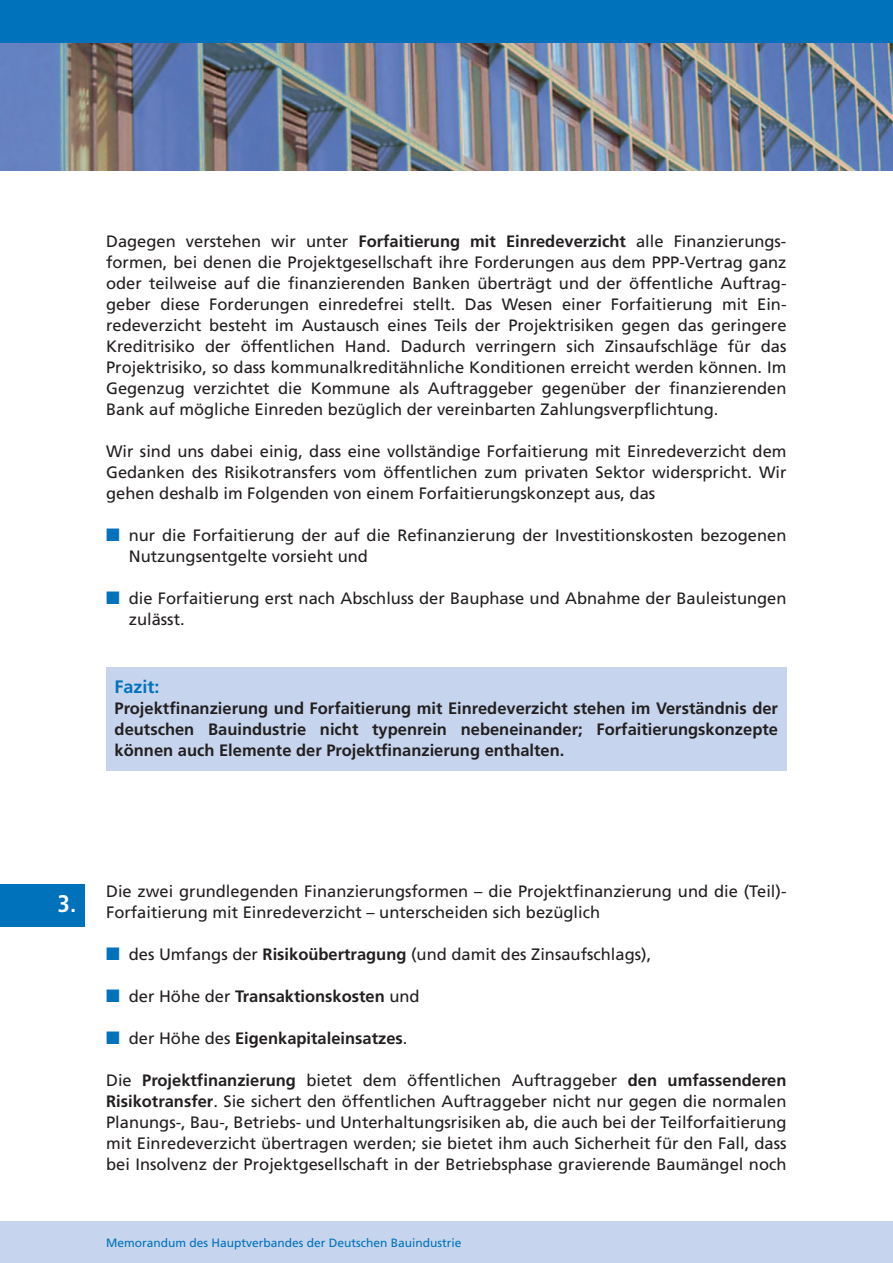
<style>
.page{position:relative;width:893px;height:1263px;background:#fff}
.page>*{position:absolute;margin:0;border:0;box-sizing:border-box;transform-origin:0 0}
.t1{font:700 condensed 24px "Frutiger";color:#fff}
.t2{font:700 18px "Frutiger";color:#0072bc}
.t3{font:16.5px/21px "Frutiger";color:#231f20;text-align:justify}
.t4{font:700 16.5px/21px "Frutiger";color:#231f20;text-align:justify}
.t5{font:12px "Frutiger";color:#0072bc}
.s1{font-weight:700}
.s2{color:#0072bc}
.s3{font-weight:400}
</style>
<div class="page">
<div style="left:0;top:1px;width:893px;height:42px;background:#0072bc"></div>
<div style="left:0;top:1221px;width:893px;height:42px;background:#c6d5ed"></div>
<div style="left:0;top:884px;width:85px;height:43px;background:#0072bc"></div>
<div style="left:106px;top:667px;width:680px;height:104px;background:#c6d5ed"></div>
<img style="left:0;top:43px;width:893px;height:128px">
<p class="t3" style="left:106px;top:232px;width:682px">Dagegen verstehen wir unter <span class="s1">Forfaitierung mit Einredeverzicht</span> alle Finanzierungs&shy;formen, bei denen die Projektgesellschaft ihre Forderungen aus dem PPP-Vertrag ganz oder teilweise auf die finanzierenden Banken überträgt und der öffentliche Auftrag&shy;geber diese Forderungen einredefrei stellt. Das Wesen einer Forfaitierung mit Ein&shy;redeverzicht besteht im Austausch eines Teils der Projektrisiken gegen das geringere Kreditrisiko der öffentlichen Hand. Dadurch verringern sich Zinsaufschläge für das Projektrisiko, so dass kommunalkreditähnliche Konditionen erreicht werden können. Im Gegenzug verzichtet die Kommune als Auftraggeber gegenüber der finanzierenden Bank auf mögliche Einreden bezüglich der vereinbarten Zahlungsverpflichtung.</p>
<p class="t3" style="left:106px;top:442px;width:682px">Wir sind uns dabei einig, dass eine vollständige Forfaitierung mit Einredeverzicht dem Gedanken des Risikotransfers vom öffentlichen zum privaten Sektor widerspricht. Wir gehen deshalb im Folgenden von einem Forfaitierungskonzept aus, das</p>
<p class="t3" style="left:129px;top:526px;width:659px;text-indent:-23px"><span class="s2">■</span> nur die Forfaitierung der auf die Refinanzierung der Investitionskosten bezogenen<br>Nutzungsentgelte vorsieht und</p>
<p class="t3" style="left:129px;top:589px;width:659px;text-indent:-23px"><span class="s2">■</span> die Forfaitierung erst nach Abschluss der Bauphase und Abnahme der Bauleistungen zulässt.</p>
<p class="t2" style="left:115px;top:679px;width:47px">Fazit:</p>
<p class="t4" style="left:115px;top:699px;width:665px">Projektfinanzierung und Forfaitierung mit Einredeverzicht stehen im Verständnis der deutschen Bauindustrie nicht typenrein nebeneinander; Forfaitierungskonzepte können auch Elemente der Projektfinanzierung enthalten.</p>
<h1 class="t1" style="left:58px;top:894px;width:20px">3.</h1>
<p class="t3" style="left:106px;top:882px;width:682px">Die zwei grundlegenden Finanzierungsformen – die Projektfinanzierung und die (Teil)-<br>Forfaitierung mit Einredeverzicht – unterscheiden sich bezüglich</p>
<p class="t3" style="left:106px;top:945px;width:547px"><span class="s2">■</span> des Umfangs der <span class="s1">Risikoübertragung</span> (und damit des Zinsaufschlags),</p>
<p class="t4" style="left:106px;top:987px;width:315px"><span class="s2">■</span> <span class="s3">der Höhe der</span> Transaktionskosten <span class="s3">und</span></p>
<p class="t4" style="left:106px;top:1029px;width:303px"><span class="s2">■</span> <span class="s3">der Höhe des</span> Eigenkapitaleinsatzes<span class="s3">.</span></p>
<p class="t3" style="left:106px;top:1071px;width:682px">Die <span class="s1">Projektfinanzierung</span> bietet dem öffentlichen Auftraggeber <span class="s1">den umfassenderen Risikotransfer</span>. Sie sichert den öffentlichen Auftraggeber nicht nur gegen die normalen Planungs-, Bau-, Betriebs- und Unterhaltungsrisiken ab, die auch bei der Teilforfaitierung mit Einredeverzicht übertragen werden; sie bietet ihm auch Sicherheit für den Fall, dass bei Insolvenz der Projektgesellschaft in der Betriebsphase gravierende Baumängel noch</p>
<p class="t5" style="left:106px;top:1238px;width:357px">Memorandum des Hauptverbandes der Deutschen Bauindustrie</p>
</div>
